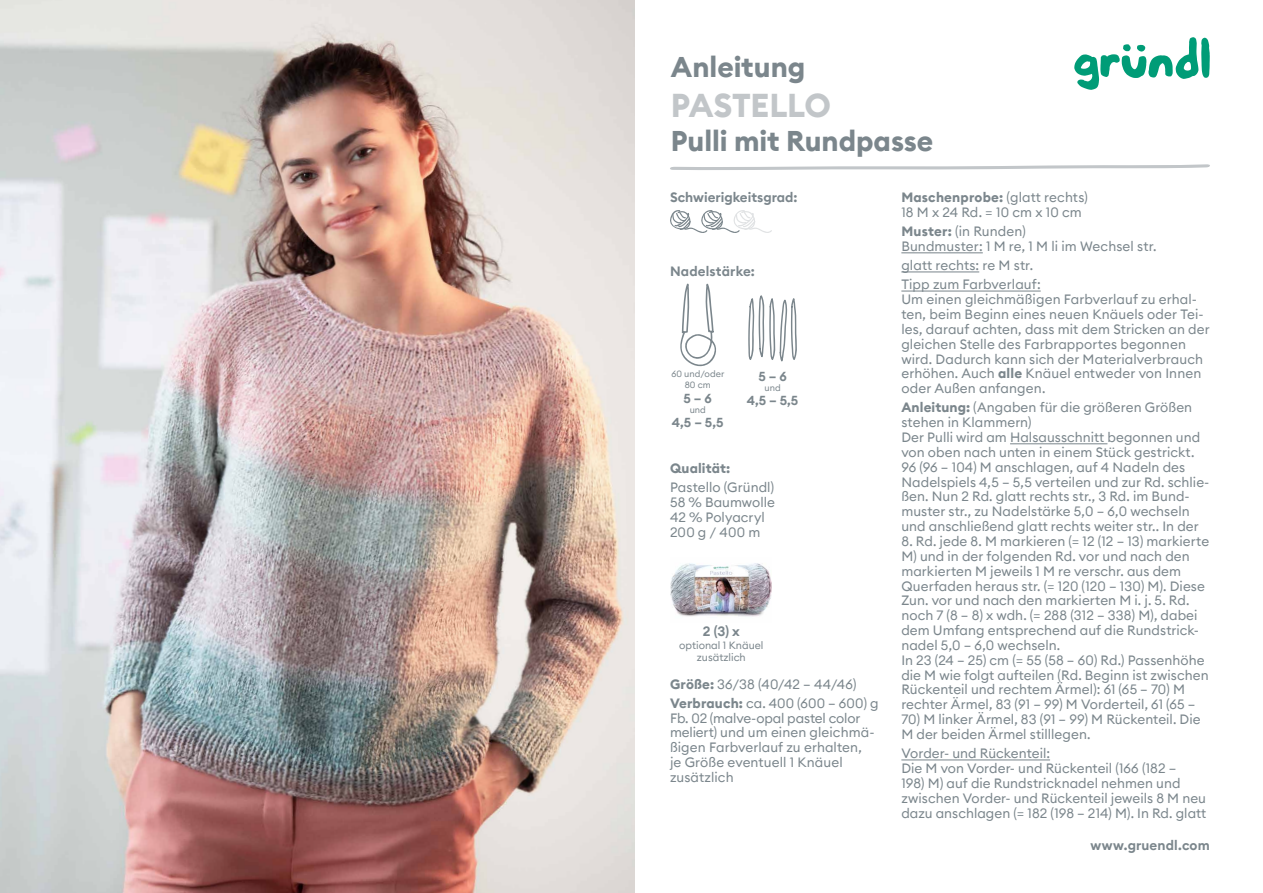
<style>
.page{position:relative;width:1263px;height:893px;background:#fff}
.page>*{position:absolute;margin:0;border:0;box-sizing:border-box;transform-origin:0 0}
.t1{font:700 33px "Euclid Circular B";letter-spacing:-.015em;color:#c2c6c9}
.t2{font:700 28.5px "Euclid Circular B";color:#7b868c}
.t3{font:13.5px/14.9px "Euclid Circular B";letter-spacing:.005em;color:#7b868c}
.t4{font:600 13.5px "Euclid Circular B";color:#7b868c}
.t5{font:700 13.5px "Euclid Circular B";letter-spacing:.01em;color:#7b868c}
.t6{font:600 13.05px "Euclid Circular B";color:#7b868c}
.t7{font:10.5px/12.6px "Euclid Circular B";color:#7b868c;text-align:center}
.t8{font:9px/10.5px "Euclid Circular B";color:#7b868c;text-align:center}
.s1{font-weight:700}
</style>
<div class="page">
<svg style="left:1074px;top:37px;width:136px;height:53px"></svg>
<hr style="left:901px;top:252px;width:82px;height:1px;background:#7b868c">
<hr style="left:901px;top:271px;width:78px;height:1px;background:#7b868c">
<hr style="left:901px;top:291px;width:140px;height:1px;background:#7b868c">
<hr style="left:1010px;top:443px;width:97px;height:1px;background:#7b868c">
<hr style="left:901px;top:759px;width:149px;height:1px;background:#7b868c">
<svg style="left:670px;top:210px;width:102px;height:23px"></svg>
<img style="left:0;top:0;width:635px;height:893px">
<svg style="left:670px;top:164px;width:540px;height:6px"></svg>
<svg style="left:680px;top:283px;width:36px;height:84px"></svg>
<img style="left:670px;top:563px;width:102px;height:54px">
<svg style="left:748px;top:295px;width:49px;height:67px"></svg>
<h2 class="t2" style="left:671px;top:48px;width:136px">Anleitung</h2>
<h1 class="t1" style="left:671px;top:84px;width:162px">PASTELLO</h1>
<h2 class="t2" style="left:671px;top:122px;width:264px">Pulli mit Rundpasse</h2>
<p class="t4" style="left:670px;top:189px;width:129px">Schwierigkeitsgrad:</p>
<p class="t4" style="left:670px;top:262px;width:86px">Nadelstärke:</p>
<p class="t8" style="left:671px;top:369px;width:54px">60 und/oder<br>80 cm</p>
<p class="t6" style="left:683px;top:389px;width:30px">5 – 6</p>
<p class="t8" style="left:690px;top:404px;width:18px">und</p>
<p class="t6" style="left:672px;top:413px;width:53px">4,5 – 5,5</p>
<p class="t6" style="left:758px;top:368px;width:30px">5 – 6</p>
<p class="t8" style="left:764px;top:383px;width:18px">und</p>
<p class="t6" style="left:747px;top:391px;width:53px">4,5 – 5,5</p>
<p class="t5" style="left:670px;top:459px;width:62px">Qualität:</p>
<p class="t3" style="left:670px;top:480px;width:107px">Pastello (Gründl)<br>58 % Baumwolle<br>42 % Polyacryl<br>200 g / 400 m</p>
<p class="t4" style="left:703px;top:623px;width:38px">2 (3) x</p>
<p class="t7" style="left:679px;top:639px;width:86px">optional 1 Knäuel zusätzlich</p>
<p class="t3" style="left:670px;top:674px;width:210px;line-height:19px"><span class="s1">Größe:</span> 36/38 (40/42 – 44/46)<br><span class="s1">Verbrauch:</span> ca. 400 (600 – 600) g</p>
<p class="t3" style="left:670px;top:710px;width:206px">Fb. 02 (malve-opal pastel color meliert) und um einen gleichmä&shy;ßigen Farbverlauf zu erhalten, je Größe eventuell 1 Knäuel zusätzlich</p>
<p class="t3" style="left:901px;top:190px;width:188px"><span class="s1">Maschenprobe:</span> (glatt rechts)<br>18 M x 24 Rd. = 10 cm x 10 cm</p>
<p class="t3" style="left:901px;top:224px;width:256px"><span class="s1">Muster:</span> (in Runden)<br>Bundmuster: 1 M re, 1 M li im Wechsel str.</p>
<p class="t3" style="left:901px;top:256px;width:141px;line-height:19px">glatt rechts: re M str.<br>Tipp zum Farbverlauf:</p>
<p class="t3" style="left:901px;top:292px;width:310px">Um einen gleichmäßigen Farbverlauf zu erhal&shy;ten, beim Beginn eines neuen Knäuels oder Tei&shy;les, darauf achten, dass mit dem Stricken an der gleichen Stelle des Farbrapportes begonnen wird. Dadurch kann sich der Materialverbrauch erhöhen. Auch <span class="s1">alle</span> Knäuel entweder von Innen oder Außen anfangen.</p>
<p class="t3" style="left:901px;top:400px;width:310px"><span class="s1">Anleitung:</span> (Angaben für die größeren Größen stehen in Klammern)<br>Der Pulli wird am Halsausschnitt begonnen und von oben nach unten in einem Stück gestrickt.<br>96 (96 – 104) M anschlagen, auf 4 Nadeln des Nadelspiels 4,5 – 5,5 verteilen und zur Rd. schlie&shy;ßen. Nun 2 Rd. glatt rechts str., 3 Rd. im Bund&shy;muster str., zu Nadelstärke 5,0 – 6,0 wechseln und anschließend glatt rechts weiter str.. In der</p>
<p class="t3" style="left:901px;top:534px;width:309px">8. Rd. jede 8. M markieren (= 12 (12 – 13) markierte M) und in der folgenden Rd. vor und nach den markierten M jeweils 1 M re verschr. aus dem Querfaden heraus str. (= 120 (120 – 130) M). Diese Zun. vor und nach den markierten M i. j. 5. Rd. noch 7 (8 – 8) x wdh. (= 288 (312 – 338) M), dabei dem Umfang entsprechend auf die Rundstrick&shy;nadel 5,0 – 6,0 wechseln.<br>In 23 (24 – 25) cm (= 55 (58 – 60) Rd.) Passenhöhe die M wie folgt aufteilen (Rd. Beginn ist zwischen Rückenteil und rechtem Ärmel): 61 (65 – 70) M rechter Ärmel, 83 (91 – 99) M Vorderteil, 61 (65 –</p>
<p class="t3" style="left:901px;top:712px;width:301px">70) M linker Ärmel, 83 (91 – 99) M Rückenteil. Die<br>M der beiden Ärmel stilllegen.</p>
<p class="t3" style="left:901px;top:746px;width:306px">Vorder- und Rückenteil:<br>Die M von Vorder- und Rückenteil (166 (182 –<br>198) M) auf die Rundstricknadel nehmen und zwischen Vorder- und Rückenteil jeweils 8 M neu dazu anschlagen (= 182 (198 – 214) M). In Rd. glatt</p>
<p class="t4" style="left:1091px;top:836px;width:121px">www.gruendl.com</p>
</div>
